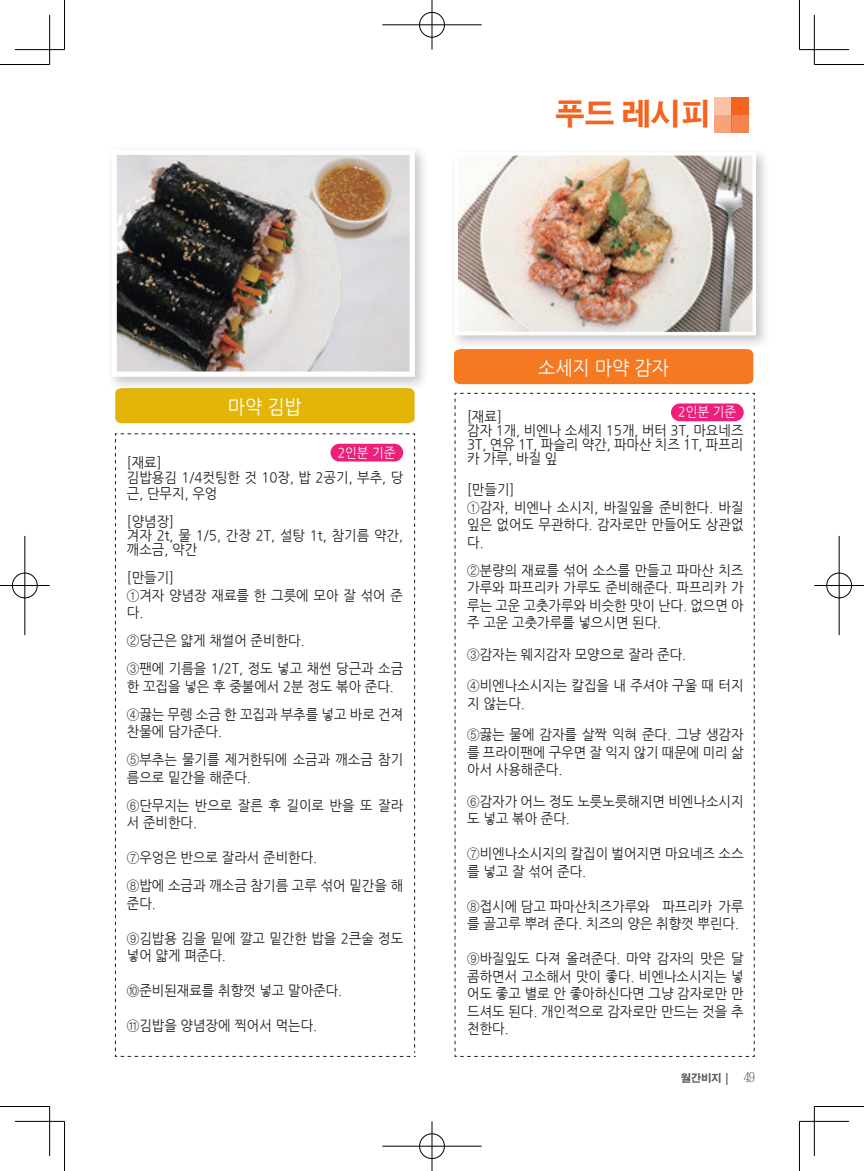
<style>
.page{position:relative;width:864px;height:1171px;background:#fff}
.page>*{position:absolute;margin:0;border:0;box-sizing:border-box;transform-origin:0 0}
.t1{font:700 29.75px "Adobe Gothic Std";color:#f36421}
.t2{font:19.25px "Nanum Gothic";color:#fff;scale:.95 1}
.t3{font:14px/17.5px "Nanum Gothic";color:#231f20;scale:.95 1}
.t4{font:13.12px "Nanum Gothic";color:#fff;scale:.95 1}
.t5{font:700 10.5px "Adobe Gothic Std";color:#57585a}
.s1{font-family:"Chosunilbo NM";font-weight:400;font-size:14px}
</style>
<div class="page">
<svg style="left:114px;top:433px;width:302px;height:624px"></svg>
<div style="left:714px;top:98px;width:17px;height:17px;background:#fac1a7"></div>
<div style="left:731px;top:98px;width:17px;height:17px;background:#f36421"></div>
<div style="left:714px;top:115px;width:17px;height:17px;background:#f7a279"></div>
<div style="left:731px;top:115px;width:17px;height:17px;background:#f5834d"></div>
<svg style="left:454px;top:392px;width:300px;height:665px"></svg>
<div style="left:670px;top:403px;width:73px;height:18px;background:#ee1e7b;border-radius:9px"></div>
<div style="left:330px;top:444px;width:73px;height:17px;background:#ee1e7b;border-radius:9px"></div>
<div style="left:454px;top:350px;width:299px;height:34px;background:#f47921"></div>
<div style="left:115px;top:391px;width:299px;height:32px;background:#e2b508"></div>
<div style="left:107px;top:145px;width:322px;height:246px;background:#231f20;opacity:.25"></div>
<img style="left:117px;top:156px;width:291px;height:215px">
<div style="left:111px;top:150px;width:303px;height:227px;border:5px solid #fff"></div>
<div style="left:449px;top:147px;width:321px;height:203px;background:#231f20;opacity:.25"></div>
<img style="left:459px;top:157px;width:291px;height:173px">
<div style="left:454px;top:152px;width:301px;height:183px;border:4px solid #fff"></div>
<hr style="left:0;top:64px;width:50px;height:1px;background:#000">
<hr style="left:814px;top:64px;width:49px;height:1px;background:#000">
<hr style="left:0;top:1106px;width:50px;height:1px;background:#000">
<hr style="left:814px;top:1106px;width:49px;height:1px;background:#000">
<hr style="left:64px;top:0;width:1px;height:50px;background:#000">
<hr style="left:64px;top:1121px;width:1px;height:50px;background:#000">
<hr style="left:798px;top:0;width:1px;height:50px;background:#000">
<hr style="left:798px;top:1121px;width:1px;height:50px;background:#000">
<hr style="left:15px;top:49px;width:49px;height:1px;background:#000">
<hr style="left:799px;top:49px;width:49px;height:1px;background:#000">
<hr style="left:15px;top:1121px;width:49px;height:1px;background:#000">
<hr style="left:799px;top:1121px;width:49px;height:1px;background:#000">
<hr style="left:49px;top:15px;width:1px;height:49px;background:#000">
<hr style="left:49px;top:1106px;width:1px;height:50px;background:#000">
<hr style="left:813px;top:15px;width:1px;height:49px;background:#000">
<hr style="left:813px;top:1106px;width:1px;height:50px;background:#000">
<div style="left:418px;top:11px;width:27px;height:27px;border:2px solid #fff;border-radius:50%"></div>
<hr style="left:382px;top:24px;width:99px;height:2px;background:#fff">
<hr style="left:430px;top:0;width:3px;height:50px;background:#fff">
<div style="left:419px;top:12px;width:25px;height:25px;border:1px solid #000;border-radius:50%"></div>
<hr style="left:382px;top:25px;width:99px;height:1px;background:#000">
<hr style="left:431px;top:0;width:1px;height:50px;background:#000">
<div style="left:418px;top:1132px;width:27px;height:28px;border:2px solid #fff;border-radius:50%"></div>
<hr style="left:382px;top:1145px;width:99px;height:2px;background:#fff">
<hr style="left:430px;top:1121px;width:3px;height:50px;background:#fff">
<div style="left:419px;top:1133px;width:25px;height:26px;border:1px solid #000;border-radius:50%"></div>
<hr style="left:382px;top:1146px;width:99px;height:1px;background:#000">
<hr style="left:431px;top:1121px;width:1px;height:50px;background:#000">
<div style="left:11px;top:572px;width:27px;height:27px;border:2px solid #fff;border-radius:50%"></div>
<hr style="left:0;top:584px;width:50px;height:3px;background:#fff">
<hr style="left:24px;top:536px;width:2px;height:99px;background:#fff">
<div style="left:12px;top:573px;width:25px;height:25px;border:1px solid #000;border-radius:50%"></div>
<hr style="left:0;top:585px;width:50px;height:1px;background:#000">
<hr style="left:25px;top:536px;width:1px;height:99px;background:#000">
<div style="left:825px;top:572px;width:27px;height:27px;border:2px solid #fff;border-radius:50%"></div>
<hr style="left:814px;top:584px;width:49px;height:3px;background:#fff">
<hr style="left:837px;top:536px;width:3px;height:99px;background:#fff">
<div style="left:826px;top:573px;width:25px;height:25px;border:1px solid #000;border-radius:50%"></div>
<hr style="left:814px;top:585px;width:49px;height:1px;background:#000">
<hr style="left:838px;top:536px;width:1px;height:99px;background:#000">
<h1 class="t1" style="left:555px;top:96px;width:157px">푸드 레시피</h1>
<h2 class="t2" style="left:228px;top:397px;width:79px">마약 김밥</h2>
<p class="t4" style="left:337px;top:446px;width:62px">2인분 기준</p>
<p class="t3" style="left:127px;top:454px;width:292px;line-height:15.8px">[재료]<br>김밥용김 1/4컷팅한 것 10장, 밥 2공기, 부추, 당 근, 단무지, 우엉</p>
<p class="t3" style="left:127px;top:515px;width:292px;line-height:14px">[양념장]<br>겨자 2t, 물 1/5, 간장 2T, 설탕 1t, 참기름 약간, 깨소금, 약간</p>
<p class="t3" style="left:127px;top:569px;width:292px">[만들기]<br>①겨자 양념장 재료를 한 그릇에 모아 잘 섞어 준 다.</p>
<p class="t3" style="left:127px;top:627px;width:292px;line-height:28px">②당근은 얇게 채썰어 준비한다.<br>③팬에 기름을 1/2T, 정도 넣고 채썬 당근과 소금</p>
<p class="t3" style="left:127px;top:672px;width:292px;line-height:28px">한 꼬집을 넣은 후 중불에서 2분 정도 볶아 준다.<br>④끓는 무렝 소금 한 꼬집과 부추를 넣고 바로 건져</p>
<p class="t3" style="left:127px;top:718px;width:292px;line-height:28px">찬물에 담가준다.<br>⑤부추는 물기를 제거한뒤에 소금과 깨소금 참기</p>
<p class="t3" style="left:127px;top:763px;width:292px;line-height:28px">름으로 밑간을 해준다.<br>⑥단무지는 반으로 잘른 후 길이로 반을 또 잘라</p>
<p class="t3" style="left:127px;top:814px;width:75px">서 준비한다.</p>
<p class="t3" style="left:127px;top:844px;width:292px;line-height:28px">⑦우엉은 반으로 잘라서 준비한다.<br>⑧밥에 소금과 깨소금 참기름 고루 섞어 밑간을 해</p>
<p class="t3" style="left:127px;top:895px;width:32px">준다.</p>
<p class="t3" style="left:127px;top:930px;width:292px">⑨김밥용 김을 밑에 깔고 밑간한 밥을 2큰술 정도 넣어 얇게 펴준다.</p>
<p class="t3" style="left:127px;top:982px;width:228px">⑩준비된재료를 취향껏 넣고 말아준다.</p>
<p class="t3" style="left:127px;top:1017px;width:202px">⑪김밥을 양념장에 찍어서 먹는다.</p>
<h2 class="t2" style="left:538px;top:358px;width:139px">소세지 마약 감자</h2>
<p class="t4" style="left:678px;top:406px;width:62px">2인분 기준</p>
<p class="t3" style="left:467px;top:409px;width:292px;line-height:14px">[재료]<br>감자 1개, 비엔나 소세지 15개, 버터 3T, 마요네즈<br>3T, 연유 1T, 파슬리 약간, 파마산 치즈 1T, 파프리 카 가루, 바질 잎</p>
<p class="t3" style="left:467px;top:481px;width:292px">[만들기]<br>①감자, 비엔나 소시지, 바질잎을 준비한다. 바질 잎은 없어도 무관하다. 감자로만 만들어도 상관없 다.</p>
<p class="t3" style="left:467px;top:562px;width:292px;text-align:justify">②분량의 재료를 섞어 소스를 만들고 파마산 치즈 가루와 파프리카 가루도 준비해준다. 파프리카 가 루는 고운 고춧가루와 비슷한 맛이 난다. 없으면 아 주 고운 고춧가루를 넣으시면 된다.</p>
<p class="t3" style="left:467px;top:646px;width:232px">③감자는 웨지감자 모양으로 잘라 준다.</p>
<p class="t3" style="left:467px;top:677px;width:292px">④비엔나소시지는 칼집을 내 주셔야 구울 때 터지 지 않는다.</p>
<p class="t3" style="left:467px;top:726px;width:292px;text-align:justify">⑤끓는 물에 감자를 살짝 익혀 준다. 그냥 생감자 를 프라이팬에 구우면 잘 익지 않기 때문에 미리 삶 아서 사용해준다.</p>
<p class="t3" style="left:467px;top:793px;width:292px">⑥감자가 어느 정도 노릇노릇해지면 비엔나소시지 도 넣고 볶아 준다.</p>
<p class="t3" style="left:467px;top:845px;width:292px">⑦비엔나소시지의 칼집이 벌어지면 마요네즈 소스 를 넣고 잘 섞어 준다.</p>
<p class="t3" style="left:467px;top:898px;width:292px">⑧접시에 담고 파마산치즈가루와 파프리카 가루 를 골고루 뿌려 준다. 치즈의 양은 취향껏 뿌린다.</p>
<p class="t3" style="left:467px;top:950px;width:292px;text-align:justify">⑨바질잎도 다져 올려준다. 마약 감자의 맛은 달 콤하면서 고소해서 맛이 좋다. 비엔나소시지는 넣 어도 좋고 별로 안 좋아하신다면 그냥 감자로만 만 드셔도 된다. 개인적으로 감자로만 만드는 것을 추 천한다.</p>
<p class="t5" style="left:680px;top:1072px;width:76px">월간비지 | <span class="s1">49</span></p>
</div>
